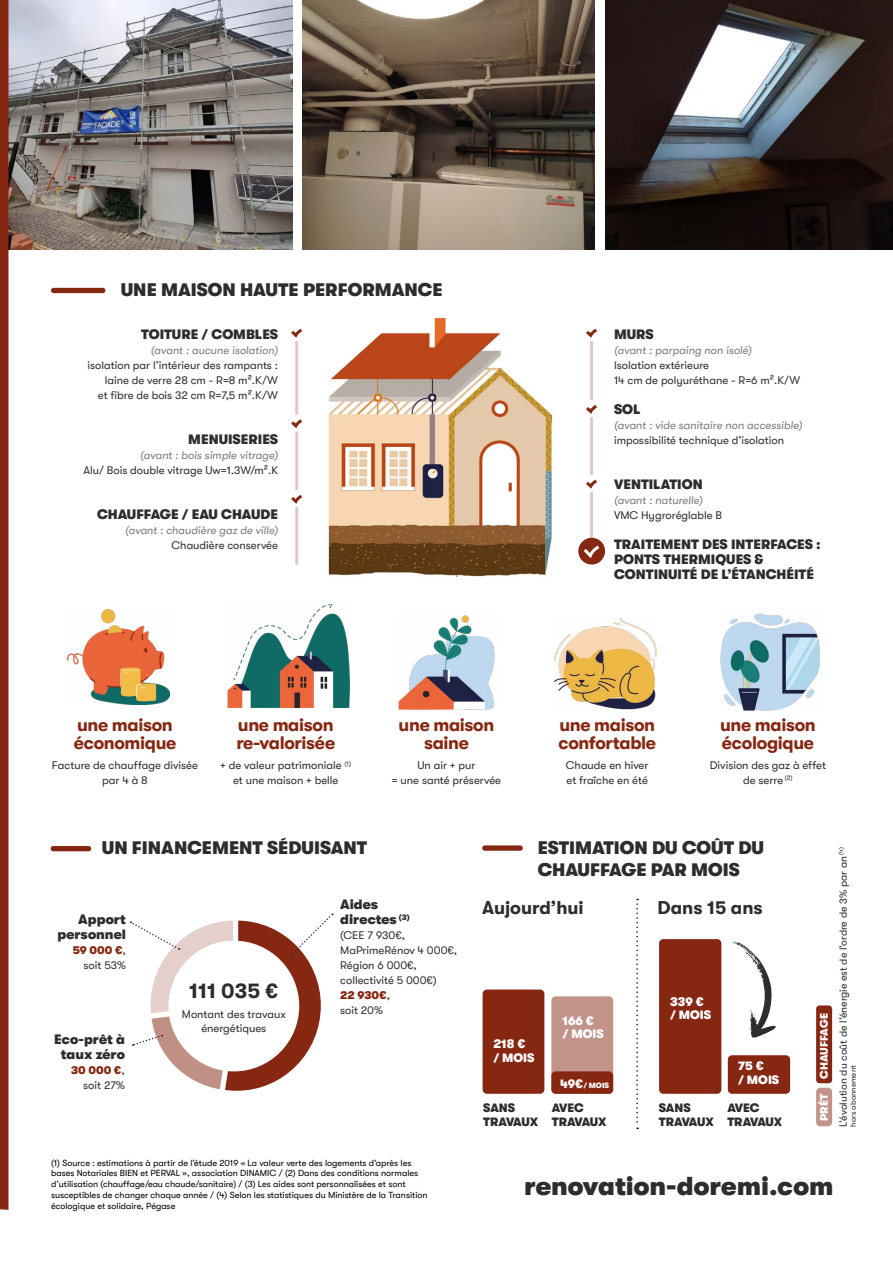
<style>
.page{position:relative;width:893px;height:1263px;background:#fff}
.page>*{position:absolute;margin:0;border:0;box-sizing:border-box;transform-origin:0 0}
.t1{font:900 25.8px "GT Walsheim";color:#2d2d2c}
.t2{font:700 20.85px "GT Walsheim";color:#2d2d2c}
.t3{font:700 18.45px "GT Walsheim";color:#2d2d2c}
.t4{font:700 18px/18px "GT Walsheim";letter-spacing:-.02em;color:#862711}
.t5{font:900 18px/22.2px "GT Walsheim";color:#2d2d2c}
.t6{font:900 13.5px/15px "GT Walsheim";color:#2d2d2c}
.t7{font:900 12px/14.4px "GT Walsheim";letter-spacing:-.005em;color:#2d2d2c}
.t8{font:900 12px/13.5px "GT Walsheim";color:#fff}
.t9{font:11.25px/15px "GT Walsheim";color:#2d2d2c;text-align:center}
.t10{font:italic 11.25px "GT Walsheim";color:#7c7b7b}
.t11{font:900 10.8px "GT Walsheim";color:#fff}
.t12{font:10.5px "GT Walsheim";color:#2d2d2c}
.t13{font:9px/10.8px "GT Walsheim";color:#000}
.t14{font:7.8px "GT Walsheim";color:#2d2d2c}
.t15{font:900 7.5px "GT Walsheim";color:#fff}
.s1{font-weight:900;color:#862711}
.s2{font-size:12px}
</style>
<div class="page">
<div style="left:551px;top:996px;width:62px;height:98px;background:#c29388;border-radius:4px"></div>
<div style="left:728px;top:1055px;width:62px;height:39px;background:#862711;border-radius:4px"></div>
<div style="left:659px;top:939px;width:62px;height:155px;background:#862711;border-radius:4px"></div>
<div style="left:551px;top:1071px;width:62px;height:23px;background:#862711;border-radius:4px"></div>
<div style="left:483px;top:989px;width:61px;height:105px;background:#862711;border-radius:4px"></div>
<img style="left:328px;top:317px;width:225px;height:260px">
<div style="left:51px;top:288px;width:54px;height:5px;background:#862711;border-radius:3px"></div>
<img style="left:606px;top:0;width:287px;height:249px">
<img style="left:9px;top:0;width:283px;height:249px">
<img style="left:303px;top:0;width:291px;height:249px">
<hr style="left:295px;top:336px;width:3px;height:229px;background:#862711">
<hr style="left:590px;top:328px;width:3px;height:224px;background:#862711">
<svg style="left:0;top:0;width:9px;height:1210px;background:#8b311c"></svg>
<img style="left:67px;top:609px;width:102px;height:95px">
<img style="left:228px;top:604px;width:121px;height:103px">
<img style="left:398px;top:615px;width:97px;height:95px">
<img style="left:555px;top:618px;width:102px;height:92px">
<img style="left:720px;top:614px;width:100px;height:96px">
<div style="left:51px;top:846px;width:40px;height:5px;background:#862711;border-radius:3px"></div>
<div style="left:482px;top:845px;width:41px;height:6px;background:#862711;border-radius:3px"></div>
<div style="left:816px;top:1088px;width:16px;height:38px;background:#c29388;border-radius:4px"></div>
<div style="left:816px;top:1005px;width:16px;height:78px;background:#862711;border-radius:3px"></div>
<svg style="left:636px;top:899px;width:2px;height:230px"></svg>
<div style="left:583px;top:324px;width:17px;height:17px;background:#fff;border-radius:50%"></div>
<svg style="left:586px;top:328px;width:11px;height:10px"></svg>
<div style="left:288px;top:324px;width:17px;height:17px;background:#fff;border-radius:50%"></div>
<svg style="left:291px;top:328px;width:11px;height:10px"></svg>
<div style="left:288px;top:415px;width:17px;height:17px;background:#fff;border-radius:50%"></div>
<svg style="left:291px;top:419px;width:11px;height:10px"></svg>
<div style="left:288px;top:490px;width:17px;height:17px;background:#fff;border-radius:50%"></div>
<svg style="left:291px;top:495px;width:11px;height:9px"></svg>
<div style="left:583px;top:400px;width:17px;height:17px;background:#fff;border-radius:50%"></div>
<svg style="left:586px;top:405px;width:11px;height:9px"></svg>
<div style="left:583px;top:475px;width:17px;height:17px;background:#fff;border-radius:50%"></div>
<svg style="left:586px;top:479px;width:11px;height:10px"></svg>
<div style="left:578px;top:538px;width:27px;height:26px;background:#862711;border-radius:50%"></div>
<svg style="left:581px;top:543px;width:22px;height:18px"></svg>
<svg style="left:731px;top:941px;width:45px;height:97px"></svg>
<svg style="left:131px;top:913px;width:202px;height:178px"></svg>
<h3 class="t5" style="left:121px;top:279px;width:323px">UNE MAISON HAUTE PERFORMANCE</h3>
<p class="t6" style="left:141px;top:327px;width:138px">TOITURE / COMBLES</p>
<p class="t10" style="left:151px;top:344px;width:129px">(avant : aucune isolation)</p>
<p class="t9" style="left:88px;top:358px;width:192px;text-align:right">isolation par l’intérieur des rampants : laine de verre 28 cm - R=8 m².K/W<br>et fibre de bois 32 cm R=7,5 m².K/W</p>
<p class="t6" style="left:188px;top:432px;width:91px">MENUISERIES</p>
<p class="t10" style="left:140px;top:449px;width:139px">(avant : bois simple vitrage)</p>
<p class="t9" style="left:83px;top:463px;width:196px">Alu/ Bois double vitrage Uw=1.3W/m².K</p>
<p class="t6" style="left:97px;top:507px;width:183px">CHAUFFAGE / EAU CHAUDE</p>
<p class="t10" style="left:125px;top:524px;width:155px">(avant : chaudière gaz de ville)</p>
<p class="t9" style="left:172px;top:538px;width:108px">Chaudière conservée</p>
<p class="t6" style="left:614px;top:327px;width:41px">MURS</p>
<p class="t10" style="left:614px;top:344px;width:139px">(avant : parpaing non isolé)</p>
<p class="t9" style="left:614px;top:358px;width:188px;text-align:left">Isolation extérieure<br>14 cm de polyuréthane - R=6 m².K/W</p>
<p class="t6" style="left:614px;top:402px;width:28px">SOL</p>
<p class="t10" style="left:614px;top:419px;width:190px">(avant : vide sanitaire non accessible)</p>
<p class="t9" style="left:614px;top:433px;width:171px">impossibilité technique d’isolation</p>
<p class="t6" style="left:614px;top:477px;width:90px">VENTILATION</p>
<p class="t10" style="left:614px;top:494px;width:90px">(avant : naturelle)</p>
<p class="t9" style="left:614px;top:508px;width:110px">VMC Hygroréglable B</p>
<p class="t6" style="left:614px;top:537px;width:208px">TRAITEMENT DES INTERFACES :<br>PONTS THERMIQUES &amp;<br>CONTINUITÉ DE L’ÉTANCHÉITÉ</p>
<h3 class="t4" style="left:74px;top:716px;width:104px">une maison économique</h3>
<p class="t9" style="left:52px;top:758px;width:148px;line-height:14.2px">Facture de chauffage divisée par 4 à 8</p>
<h3 class="t4" style="left:236px;top:716px;width:100px">une maison re-valorisée</h3>
<p class="t9" style="left:220px;top:758px;width:132px">+ de valeur patrimoniale <sup>(1) </sup>et une maison + belle</p>
<h3 class="t4" style="left:399px;top:716px;width:97px;text-align:center">une maison saine</h3>
<p class="t9" style="left:392px;top:758px;width:111px">Un air + pur<br>= une santé préservée</p>
<h3 class="t4" style="left:558px;top:716px;width:99px">une maison confortable</h3>
<p class="t9" style="left:566px;top:758px;width:84px;text-align:left">Chaude en hiver et fraîche en été</p>
<h3 class="t4" style="left:720px;top:716px;width:97px">une maison écologique</h3>
<p class="t9" style="left:710px;top:758px;width:118px;line-height:14.2px">Division des gaz à effet de serre <sup>(2)</sup></p>
<h3 class="t5" style="left:102px;top:837px;width:267px">UN FINANCEMENT SÉDUISANT</h3>
<p class="t6" style="left:58px;top:912px;width:70px;text-align:right">Apport personnel</p>
<p class="t9" style="left:73px;top:943px;width:55px;text-align:right"><span class="s1">59 000 €</span>, soit 53%</p>
<p class="t6" style="left:54px;top:1032px;width:72px;text-align:center">Eco-prêt à taux zéro</p>
<p class="t9" style="left:71px;top:1063px;width:55px;text-align:right"><span class="s1">30 000 €</span>, soit 27%</p>
<h2 class="t2" style="left:189px;top:979px;width:91px">111 035 €</h2>
<p class="t9" style="left:182px;top:1007px;width:105px;line-height:14.2px">Montant des travaux énergétiques</p>
<p class="t6" style="left:340px;top:897px;width:71px">Aides directes <sup>(3)</sup></p>
<p class="t9" style="left:340px;top:928px;width:119px;text-align:left">(CEE 7 930€,<br>MaPrimeRénov 4 000€,<br>Région 6 000€, collectivité 5 000€)<br><span class="s1">22 930€</span>,<br>soit 20%</p>
<h3 class="t5" style="left:538px;top:837px;width:228px">ESTIMATION DU COÛT DU<br>CHAUFFAGE PAR MOIS</h3>
<h3 class="t3" style="left:482px;top:897px;width:103px">Aujourd’hui</h3>
<h3 class="t3" style="left:658px;top:897px;width:107px">Dans 15 ans</h3>
<p class="t8" style="left:493px;top:1037px;width:43px">218 €<br>/ MOIS</p>
<p class="t8" style="left:563px;top:1014px;width:43px">166 €<br>/ MOIS</p>
<p class="t15" style="left:560px;top:1081px;width:51px"><span class="s2">49€</span>/ MOIS</p>
<p class="t8" style="left:670px;top:995px;width:43px">339 € / MOIS</p>
<p class="t8" style="left:738px;top:1059px;width:43px">75 €<br>/ MOIS</p>
<p class="t7" style="left:483px;top:1100px;width:56px">SANS<br>TRAVAUX</p>
<p class="t7" style="left:659px;top:1100px;width:56px">SANS<br>TRAVAUX</p>
<p class="t7" style="left:552px;top:1100px;width:56px">AVEC<br>TRAVAUX</p>
<p class="t7" style="left:727px;top:1100px;width:56px">AVEC<br>TRAVAUX</p>
<p class="t11" style="left:818px;top:1079px;width:67px;rotate:-90deg">CHAUFFAGE</p>
<p class="t11" style="left:818px;top:1121px;width:29px;rotate:-90deg">PRÊT</p>
<p class="t12" style="left:837px;top:1127px;width:281px;rotate:-90deg">L’évolution du coût de l’énergie est de l’ordre de 3% par an <sup>(4)</sup></p>
<p class="t14" style="left:849px;top:1127px;width:63px;rotate:-90deg">hors abonnement</p>
<p class="t13" style="left:51px;top:1157px;width:378px">(1) Source : estimations à partir de l’étude 2019 « La valeur verte des logements d’après les bases Notariales BIEN et PERVAL », association DINAMIC / (2) Dans des conditions normales d’utilisation (chauffage/eau chaude/sanitaire) / (3) Les aides sont personnalisées et sont susceptibles de changer chaque année / (4) Selon les statistiques du Ministère de la Transition écologique et solidaire, Pégase</p>
<h1 class="t1" style="left:524px;top:1171px;width:311px">renovation-doremi.com</h1>
</div>
